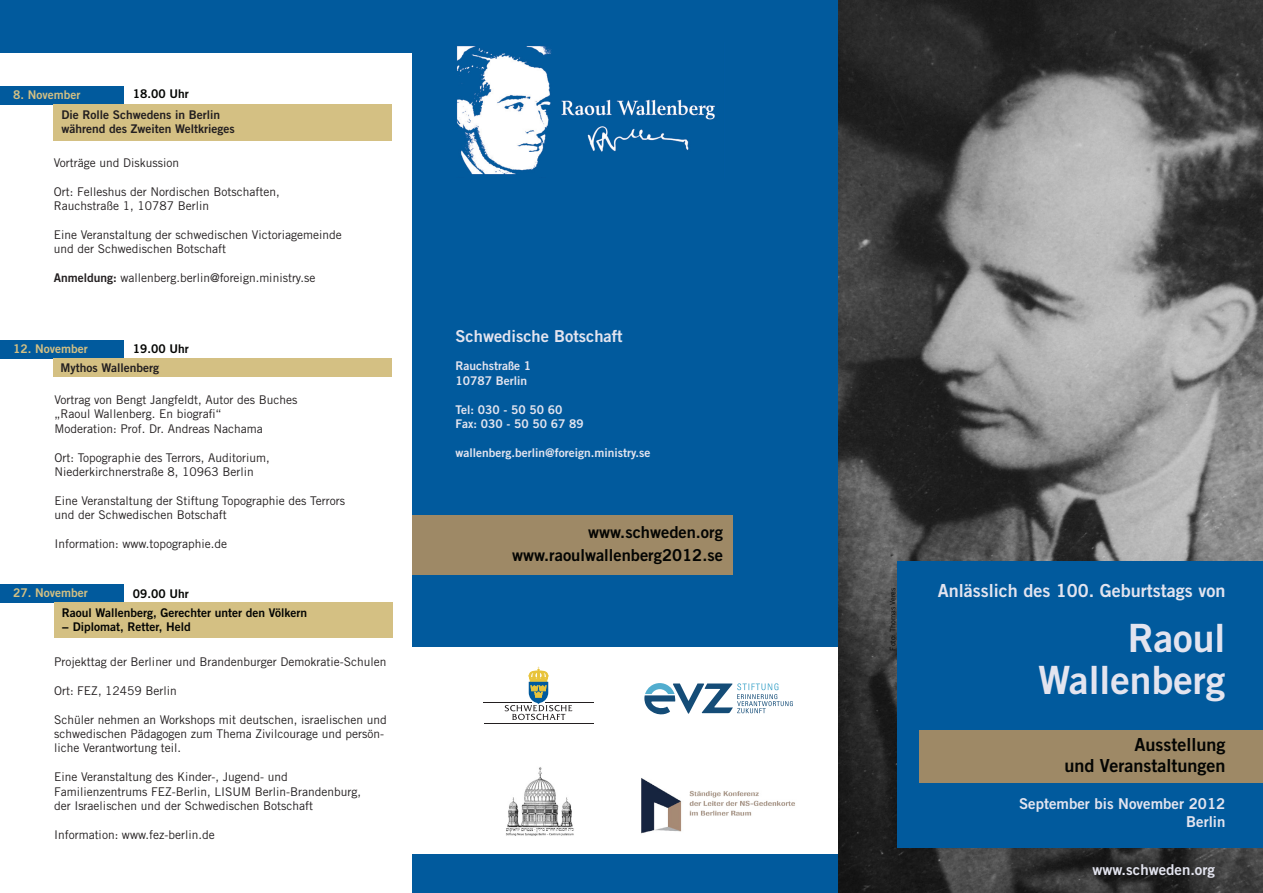
<style>
.page{position:relative;width:1263px;height:893px;background:#fff}
.page>*{position:absolute;margin:0;border:0;box-sizing:border-box;transform-origin:0 0}
.t1{font:39px "Trade Gothic Pro Bd 2";color:#e3e4ef}
.t2{font:18px "Trade Gothic Pro Bd 2";color:#e3e4ef}
.t3{font:18px/21.6px "Trade Gothic Pro Bd 2";color:#040503;text-align:right}
.t4{font:16.5px "Trade Gothic Pro Bd 2";color:#040503}
.t5{font:16.5px "Trade Gothic Pro Bd 2";color:#e3e4ef}
.t6{font:15px "Trade Gothic Pro Bd 2";color:#e3e4ef}
.t7{font:12px/14.4px "Trade Gothic Pro";color:#231f20}
.t8{font:12px/14.4px "Trade Gothic Pro Bd 2";color:#e3e4ef}
.t9{font:12px/14.4px "Trade Gothic Pro Bd 2";color:#040503}
.t10{font:12px/14.4px "Trade Gothic Pro Bd 2";color:#231f20}
.t11{font:12px "Trade Gothic Pro Bd 2";color:#d4c083}
.t12{font:7.35px "Trade Gothic";color:#040503}
.s1{font-family:"Trade Gothic Pro Bd 2"}
</style>
<div class="page">
<img style="left:838px;top:0;width:425px;height:893px">
<div style="left:897px;top:561px;width:366px;height:287px;background:#015a9d"></div>
<div style="left:920px;top:730px;width:343px;height:52px;background:#9e8966"></div>
<div style="left:412px;top:0;width:426px;height:893px;background:#015a9d"></div>
<div style="left:412px;top:647px;width:426px;height:207px;background:#fff"></div>
<hr style="left:484px;top:702px;width:48px;height:1px;background:#231f20">
<hr style="left:545px;top:702px;width:48px;height:1px;background:#231f20">
<hr style="left:484px;top:723px;width:109px;height:1px;background:#231f20">
<svg style="left:505px;top:666px;width:67px;height:54px"></svg>
<img style="left:506px;top:767px;width:68px;height:69px">
<img style="left:641px;top:778px;width:41px;height:56px">
<img style="left:689px;top:791px;width:106px;height:25px">
<img style="left:456px;top:46px;width:259px;height:129px">
<div style="left:412px;top:516px;width:321px;height:59px;background:#9e8966"></div>
<svg style="left:644px;top:683px;width:149px;height:31px"></svg>
<div style="left:0;top:86px;width:124px;height:18px;background:#015a9d"></div>
<div style="left:0;top:340px;width:124px;height:18px;background:#015a9d"></div>
<div style="left:0;top:585px;width:124px;height:18px;background:#015a9d"></div>
<div style="left:54px;top:603px;width:338px;height:35px;background:#d4c083"></div>
<div style="left:54px;top:358px;width:338px;height:18px;background:#d4c083"></div>
<div style="left:54px;top:104px;width:338px;height:36px;background:#d4c083"></div>
<div style="left:0;top:0;width:412px;height:53px;background:#015a9d"></div>
<p class="t11" style="left:13px;top:87px;width:69px">8. November</p>
<p class="t9" style="left:133px;top:87px;width:57px">18.00 Uhr</p>
<p class="t10" style="left:62px;top:107px;width:175px">Die Rolle Schwedens in Berlin während des Zweiten Weltkrieges</p>
<p class="t7" style="left:54px;top:155px;width:127px">Vorträge und Diskussion</p>
<p class="t7" style="left:54px;top:184px;width:227px">Ort: Felleshus der Nordischen Botschaften,<br>Rauchstraße 1, 10787 Berlin</p>
<p class="t7" style="left:54px;top:227px;width:290px">Eine Veranstaltung der schwedischen Victoriagemeinde und der Schwedischen Botschaft</p>
<p class="t7" style="left:54px;top:270px;width:263px"><span class="s1">Anmeldung:</span> wallenberg.berlin@foreign.ministry.se</p>
<p class="t11" style="left:13px;top:341px;width:76px">12. November</p>
<p class="t9" style="left:133px;top:342px;width:57px">19.00 Uhr</p>
<p class="t10" style="left:61px;top:360px;width:100px">Mythos Wallenberg</p>
<p class="t7" style="left:54px;top:392px;width:245px">Vortrag von Bengt Jangfeldt, Autor des Buches</p>
<p class="t7" style="left:54px;top:407px;width:168px">„Raoul Wallenberg. En biografi“</p>
<p class="t7" style="left:54px;top:421px;width:210px">Moderation: Prof. Dr. Andreas Nachama</p>
<p class="t7" style="left:54px;top:450px;width:217px">Ort: Topographie des Terrors, Auditorium,<br>Niederkirchnerstraße 8, 10963 Berlin</p>
<p class="t7" style="left:54px;top:493px;width:292px">Eine Veranstaltung der Stiftung Topographie des Terrors</p>
<p class="t7" style="left:54px;top:507px;width:174px">und der Schwedischen Botschaft</p>
<p class="t7" style="left:54px;top:536px;width:174px">Information: www.topographie.de</p>
<p class="t11" style="left:13px;top:586px;width:76px">27. November</p>
<p class="t9" style="left:133px;top:586px;width:57px">09.00 Uhr</p>
<p class="t9" style="left:62px;top:605px;width:247px">Raoul Wallenberg, Gerechter unter den Völkern − Diplomat, Retter, Held</p>
<p class="t7" style="left:54px;top:654px;width:334px">Projekttag der Berliner und Brandenburger Demokratie-Schulen</p>
<p class="t7" style="left:54px;top:683px;width:124px">Ort: FEZ, 12459 Berlin</p>
<p class="t7" style="left:54px;top:712px;width:334px">Schüler nehmen an Workshops mit deutschen, israelischen und schwedischen Pädagogen zum Thema Zivilcourage und persön&shy;liche Verantwortung teil.</p>
<p class="t7" style="left:54px;top:770px;width:309px">Eine Veranstaltung des Kinder-, Jugend- und<br>Familienzentrums FEZ-Berlin, LISUM Berlin-Brandenburg, der Israelischen und der Schwedischen Botschaft</p>
<p class="t7" style="left:54px;top:827px;width:162px">Information: www.fez-berlin.de</p>
<p class="t5" style="left:455px;top:325px;width:169px">Schwedische Botschaft</p>
<p class="t8" style="left:455px;top:359px;width:77px">Rauchstraße 1</p>
<p class="t8" style="left:455px;top:373px;width:73px">10787 Berlin</p>
<p class="t8" style="left:455px;top:402px;width:130px">Tel: 030 - 50 50 60<br>Fax: 030 - 50 50 67 89</p>
<p class="t8" style="left:455px;top:445px;width:197px">wallenberg.berlin@foreign.ministry.se</p>
<p class="t4" style="left:588px;top:522px;width:136px">www.schweden.org</p>
<p class="t4" style="left:512px;top:544px;width:212px">www.raoulwallenberg2012.se</p>
<p class="t12" style="left:888px;top:651px;width:64px;rotate:-90deg">Foto: Thomas Veres</p>
<p class="t2" style="left:938px;top:579px;width:289px">Anlässlich des 100. Geburtstags von</p>
<p class="t1" style="left:1128px;top:614px;width:99px">Raoul</p>
<p class="t1" style="left:1038px;top:656px;width:189px">Wallenberg</p>
<p class="t3" style="left:1064px;top:733px;width:162px">Ausstellung<br>und Veranstaltungen</p>
<p class="t6" style="left:1019px;top:794px;width:208px">September bis November 2012</p>
<p class="t6" style="left:1186px;top:812px;width:41px">Berlin</p>
<p class="t6" style="left:1092px;top:861px;width:124px">www.schweden.org</p>
</div>
